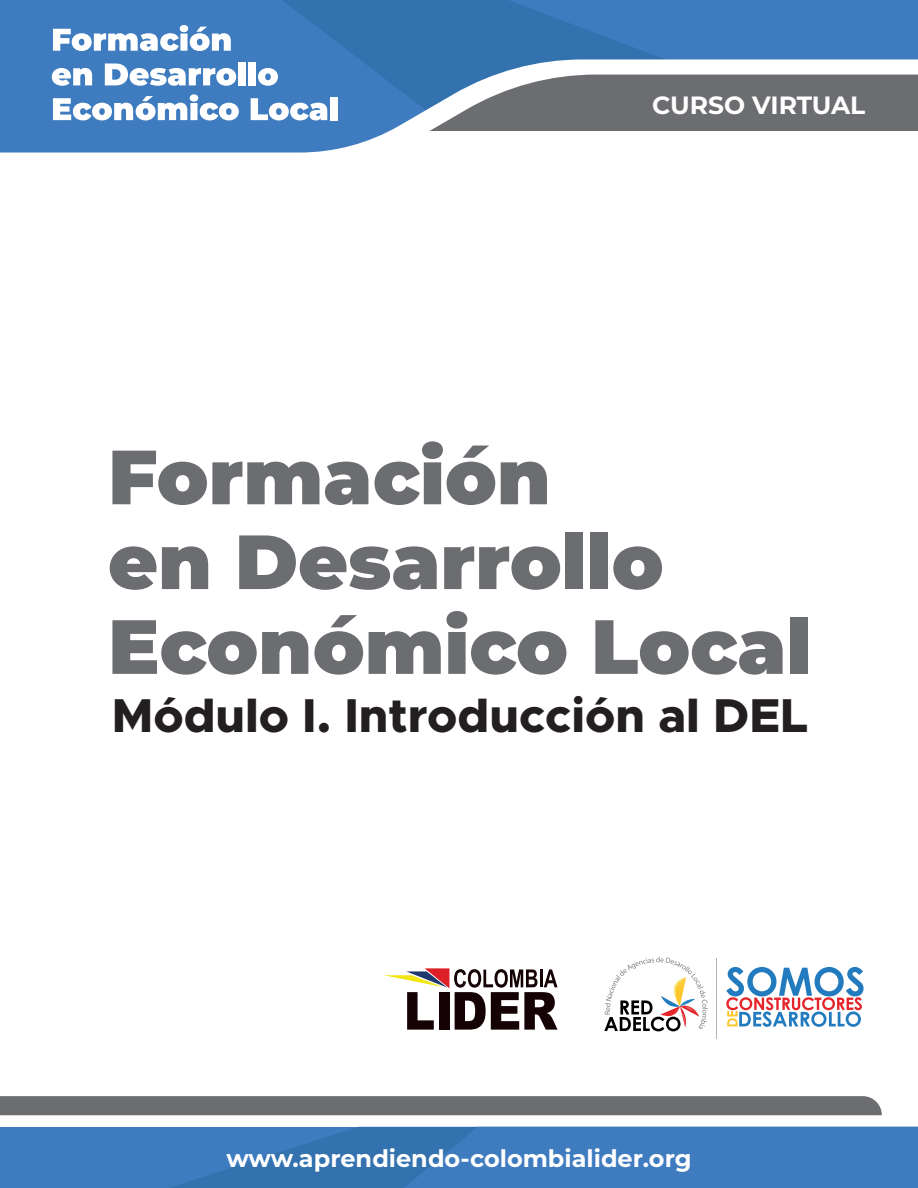
<style>
.page{position:relative;width:918px;height:1188px;background:#fff}
.page>*{position:absolute;margin:0;border:0;box-sizing:border-box;transform-origin:0 0}
.t1{font:800 47.7px "Metropolis";color:#231f20}
.t2{font:700 24.9px "Montserrat";letter-spacing:-.005em;color:#fff}
.t3{font:700 24px "Montserrat";color:#fff}
</style>
<div class="page">
<svg style="left:726px;top:967px;width:138px;height:60px"></svg>
<hr style="left:716px;top:958px;width:1px;height:81px;background:#b1b4b4">
<svg style="left:604px;top:957px;width:104px;height:74px"></svg>
<svg style="left:384px;top:968px;width:174px;height:62px"></svg>
<div style="left:695px;top:0;width:223px;height:59px;background:#3e7bbf"></div>
<svg style="left:440px;top:0;width:255px;height:59px;background:#3875b5"></svg>
<svg style="left:0;top:0;width:440px;height:59px;background:#3a78b9"></svg>
<svg style="left:0;top:59px;width:918px;height:94px"></svg>
<div style="left:0;top:1127px;width:918px;height:61px;background:#3e7bbf"></div>
<svg style="left:170px;top:1127px;width:223px;height:61px;fill:#3472af"></svg>
<svg style="left:393px;top:1127px;width:84px;height:61px"></svg>
<div style="left:0;top:1096px;width:882px;height:19px;background:#6c6d70"></div>
<svg style="left:53px;top:25px;width:178px;height:26px"></svg>
<svg style="left:52px;top:68px;width:40px;height:18px"></svg>
<svg style="left:105px;top:63px;width:131px;height:23px"></svg>
<div style="left:238px;top:62px;width:8px;height:23px;background:#fff"></div>
<div style="left:249px;top:62px;width:7px;height:23px;background:#fff"></div>
<svg style="left:258px;top:68px;width:20px;height:18px"></svg>
<svg style="left:53px;top:94px;width:186px;height:26px"></svg>
<svg style="left:251px;top:98px;width:76px;height:22px"></svg>
<div style="left:330px;top:97px;width:7px;height:23px;background:#fff"></div>
<svg style="left:112px;top:451px;width:207px;height:54px"></svg>
<svg style="left:325px;top:462px;width:43px;height:43px"></svg>
<svg style="left:374px;top:441px;width:121px;height:64px"></svg>
<svg style="left:501px;top:462px;width:46px;height:42px"></svg>
<svg style="left:110px;top:546px;width:46px;height:44px"></svg>
<svg style="left:162px;top:546px;width:46px;height:43px"></svg>
<svg style="left:239px;top:535px;width:198px;height:55px"></svg>
<svg style="left:444px;top:546px;width:116px;height:44px"></svg>
<div style="left:566px;top:532px;width:17px;height:57px;background:#6c6d70"></div>
<div style="left:591px;top:532px;width:17px;height:57px;background:#6c6d70"></div>
<svg style="left:613px;top:546px;width:49px;height:44px"></svg>
<svg style="left:112px;top:620px;width:196px;height:55px"></svg>
<svg style="left:314px;top:615px;width:49px;height:60px"></svg>
<svg style="left:369px;top:611px;width:197px;height:64px"></svg>
<svg style="left:595px;top:620px;width:188px;height:55px"></svg>
<div style="left:790px;top:617px;width:17px;height:57px;background:#6c6d70"></div>
<p class="t2" style="left:652px;top:87px;width:215px">CURSO VIRTUAL</p>
<h1 class="t1" style="left:112px;top:686px;width:698px">Módulo I. Introducción al DEL</h1>
<p class="t3" style="left:226px;top:1141px;width:467px">www.aprendiendo-colombialider.org</p>
</div>
